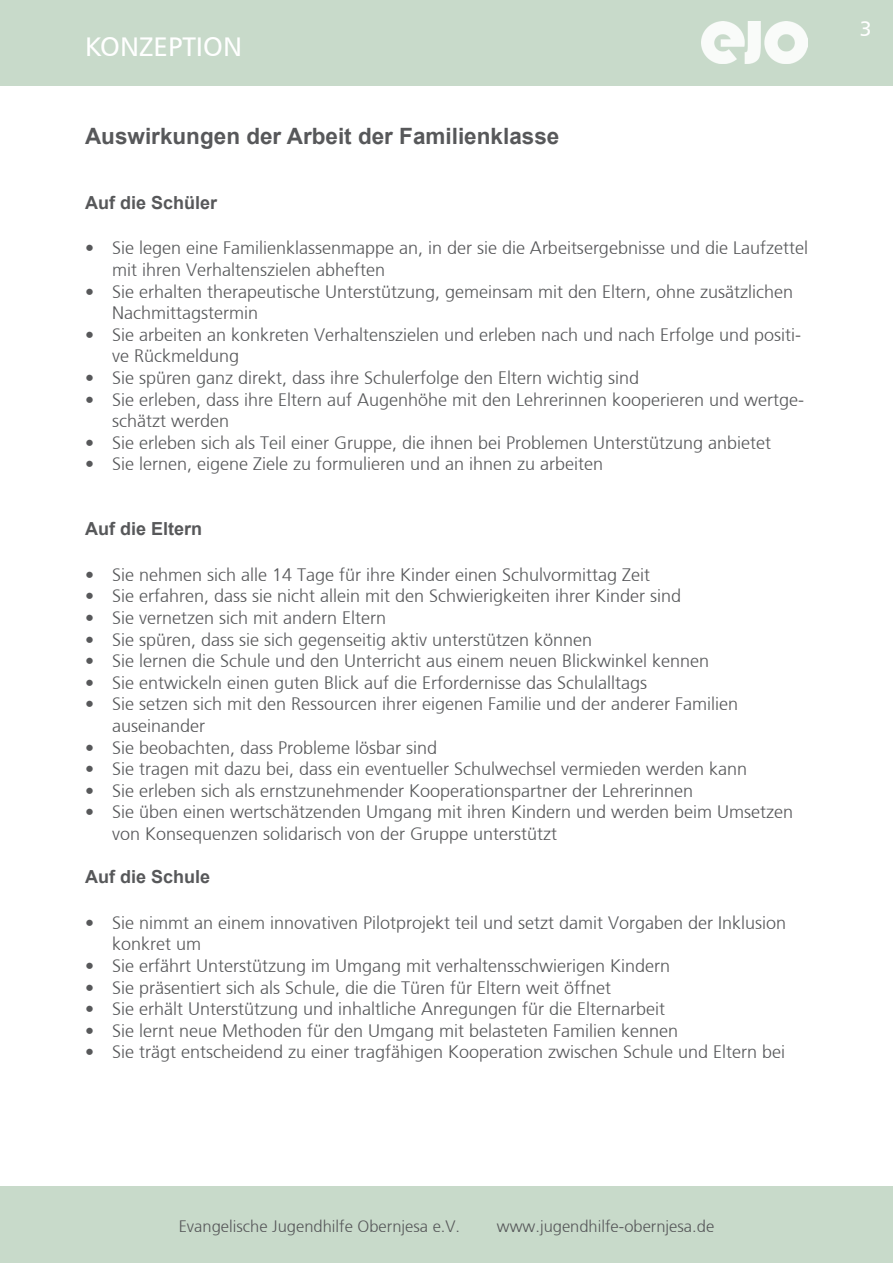
<style>
.page{position:relative;width:893px;height:1263px;background:#fff}
.page>*{position:absolute;margin:0;border:0;box-sizing:border-box;transform-origin:0 0}
.t1{font:27px "Frutiger";color:#fff}
.Ueberschrift_im_Text{font:700 22.5px "Arial";color:#57585a}
.t2{font:21px "Frutiger";color:#fff}
.t3{font:300 18px/21.6px "Frutiger";color:#57585a}
.Ueberschrift_im_Text-2{font:700 18px "Arial";color:#57585a}
.t4{font:300 16.5px "Frutiger";color:#57585a}
</style>
<div class="page">
<div style="left:0;top:1186px;width:893px;height:77px;background:#c8daca"></div>
<div style="left:0;top:0;width:893px;height:85px;background:#c8daca"></div>
<img style="left:702px;top:21px;width:106px;height:43px">
<p class="t1" style="left:85px;top:29px;width:158px">KONZEPTION</p>
<p class="Ueberschrift_im_Text" style="left:85px;top:121px;width:476px">Auswirkungen der Arbeit der Familienklasse</p>
<p class="Ueberschrift_im_Text-2" style="left:85px;top:191px;width:134px">Auf die Schüler</p>
<p class="t3" style="left:112px;top:237px;width:697px;text-indent:-27px">• Sie legen eine Familienklassenmappe an, in der sie die Arbeitsergebnisse und die Laufzettel mit ihren Verhaltenszielen abheften</p>
<p class="t3" style="left:112px;top:281px;width:683px;text-indent:-27px">• Sie erhalten therapeutische Unterstützung, gemeinsam mit den Eltern, ohne zusätzlichen<br>Nachmittagstermin</p>
<p class="t3" style="left:112px;top:324px;width:691px;text-indent:-27px">• Sie arbeiten an konkreten Verhaltenszielen und erleben nach und nach Erfolge und positi&shy;ve Rückmeldung</p>
<p class="t3" style="left:85px;top:367px;width:556px">• Sie spüren ganz direkt, dass ihre Schulerfolge den Eltern wichtig sind</p>
<p class="t3" style="left:112px;top:389px;width:694px;text-indent:-27px">• Sie erleben, dass ihre Eltern auf Augenhöhe mit den Lehrerinnen kooperieren und wertge&shy;schätzt werden</p>
<p class="t3" style="left:85px;top:432px;width:688px">• Sie erleben sich als Teil einer Gruppe, die ihnen bei Problemen Unterstützung anbietet</p>
<p class="t3" style="left:85px;top:453px;width:520px">• Sie lernen, eigene Ziele zu formulieren und an ihnen zu arbeiten</p>
<p class="Ueberschrift_im_Text-2" style="left:85px;top:517px;width:119px">Auf die Eltern</p>
<p class="t3" style="left:85px;top:564px;width:567px">• Sie nehmen sich alle 14 Tage für ihre Kinder einen Schulvormittag Zeit</p>
<p class="t3" style="left:85px;top:585px;width:598px">• Sie erfahren, dass sie nicht allein mit den Schwierigkeiten ihrer Kinder sind</p>
<p class="t3" style="left:85px;top:607px;width:302px">• Sie vernetzen sich mit andern Eltern</p>
<p class="t3" style="left:85px;top:629px;width:509px">• Sie spüren, dass sie sich gegenseitig aktiv unterstützen können</p>
<p class="t3" style="left:85px;top:650px;width:626px">• Sie lernen die Schule und den Unterricht aus einem neuen Blickwinkel kennen</p>
<p class="t3" style="left:85px;top:672px;width:564px">• Sie entwickeln einen guten Blick auf die Erfordernisse das Schulalltags</p>
<p class="t3" style="left:112px;top:693px;width:628px;text-indent:-27px">• Sie setzen sich mit den Ressourcen ihrer eigenen Familie und der anderer Familien auseinander</p>
<p class="t3" style="left:85px;top:737px;width:354px">• Sie beobachten, dass Probleme lösbar sind</p>
<p class="t3" style="left:85px;top:758px;width:664px">• Sie tragen mit dazu bei, dass ein eventueller Schulwechsel vermieden werden kann</p>
<p class="t3" style="left:85px;top:780px;width:610px">• Sie erleben sich als ernstzunehmender Kooperationspartner der Lehrerinnen</p>
<p class="t3" style="left:112px;top:801px;width:683px;text-indent:-27px">• Sie üben einen wertschätzenden Umgang mit ihren Kindern und werden beim Umsetzen von Konsequenzen solidarisch von der Gruppe unterstützt</p>
<p class="Ueberschrift_im_Text-2" style="left:85px;top:865px;width:127px">Auf die Schule</p>
<p class="t3" style="left:112px;top:912px;width:676px;text-indent:-27px">• Sie nimmt an einem innovativen Pilotprojekt teil und setzt damit Vorgaben der Inklusion konkret um</p>
<p class="t3" style="left:85px;top:955px;width:587px">• Sie erfährt Unterstützung im Umgang mit verhaltensschwierigen Kindern</p>
<p class="t3" style="left:85px;top:977px;width:528px">• Sie präsentiert sich als Schule, die die Türen für Eltern weit öffnet</p>
<p class="t3" style="left:85px;top:998px;width:582px">• Sie erhält Unterstützung und inhaltliche Anregungen für die Elternarbeit</p>
<p class="t3" style="left:85px;top:1020px;width:595px">• Sie lernt neue Methoden für den Umgang mit belasteten Familien kennen</p>
<p class="t3" style="left:85px;top:1041px;width:702px">• Sie trägt entscheidend zu einer tragfähigen Kooperation zwischen Schule und Eltern bei</p>
<p class="t2" style="left:860px;top:16px;width:14px">3</p>
<p class="t4" style="left:179px;top:1216px;width:283px">Evangelische Jugendhilfe Obernjesa e.V.</p>
<p class="t4" style="left:497px;top:1216px;width:219px">www.jugendhilfe-obernjesa.de</p>
</div>
